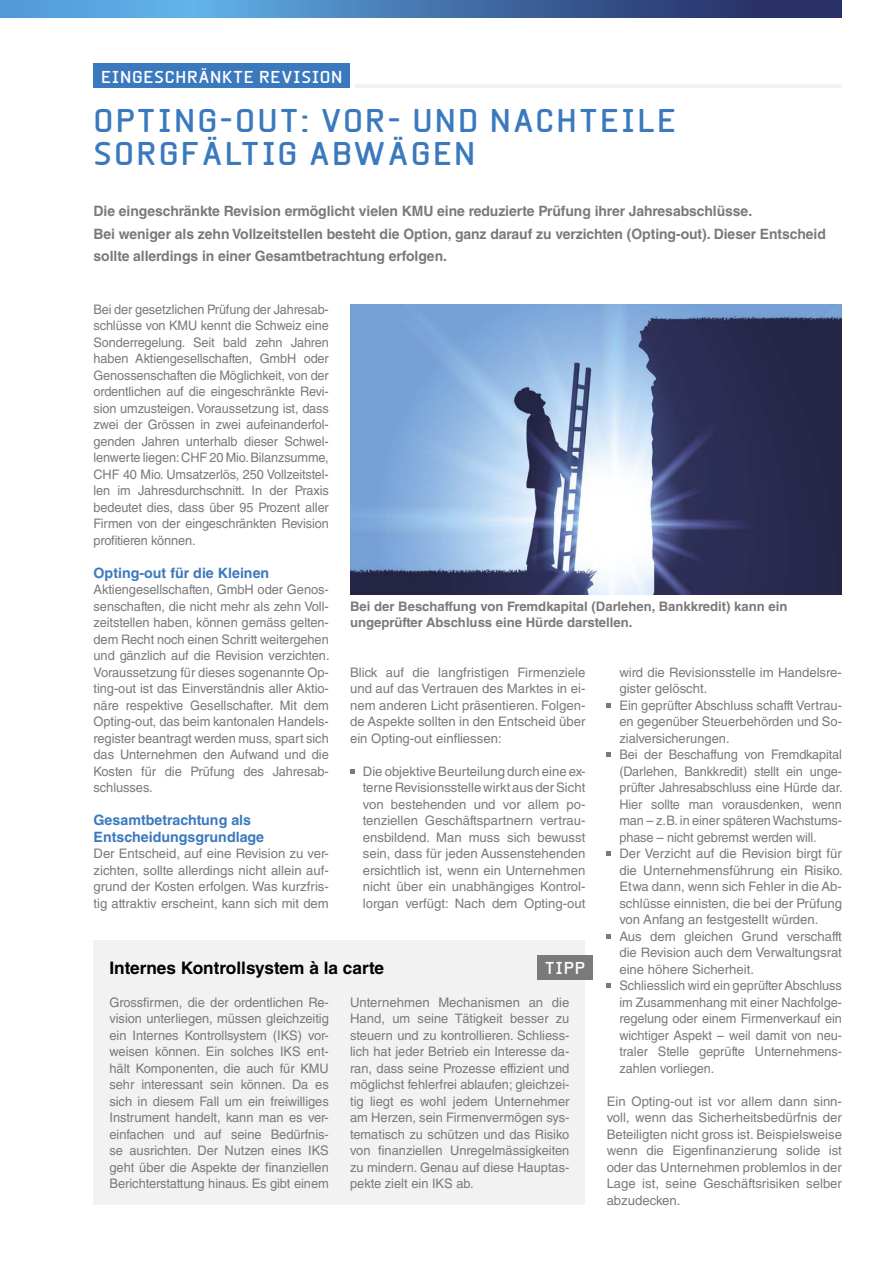
<style>
.page{position:relative;width:893px;height:1263px;background:#fff}
.page>*{position:absolute;margin:0;border:0;box-sizing:border-box;transform-origin:0 0}
.t1{font:700 31.5px/33px "Beta Sans";letter-spacing:.07em;color:#3b79be}
.t2{font:700 17.25px "Helvetica LT Std";color:#000}
.t3{font:700 16.5px "Beta Sans";letter-spacing:.04em;color:#fff}
.t4{font:700 14.25px/22.5px "Helvetica LT Std";letter-spacing:-.005em;color:#7b7a7a}
.t5{font:700 14.25px/16.5px "Helvetica LT Std";color:#3b79be}
.t6{font:13.2px/16.5px "Helvetica LT Std";letter-spacing:-.005em;color:#7b7a7a;text-align:justify}
.t7{font:700 13.2px/16.5px "Helvetica LT Std";color:#7b7a7a}
</style>
<div class="page">
<img style="left:350px;top:304px;width:492px;height:290px">
<div style="left:94px;top:941px;width:491px;height:264px;background:#f2f2f2"></div>
<svg style="left:0;top:0;width:842px;height:17px;background:#4474ac"></svg>
<div style="left:94px;top:64px;width:256px;height:24px;background:#3b79be"></div>
<hr style="left:355px;top:84px;width:487px;height:4px;background:#f2f2f2">
<svg style="left:350px;top:769px;width:5px;height:4px"></svg>
<svg style="left:607px;top:703px;width:4px;height:4px"></svg>
<svg style="left:607px;top:752px;width:4px;height:5px"></svg>
<svg style="left:607px;top:851px;width:4px;height:5px"></svg>
<svg style="left:607px;top:934px;width:4px;height:4px"></svg>
<svg style="left:607px;top:983px;width:4px;height:5px"></svg>
<div style="left:537px;top:955px;width:56px;height:24px;background:#7b7a7a"></div>
<p class="t3" style="left:101px;top:67px;width:243px">EINGESCHRÄNKTE REVISION</p>
<h1 class="t1" style="left:94px;top:104px;width:584px">OPTING-OUT: VOR- UND NACHTEILE<br>SORGFÄLTIG ABWÄGEN</h1>
<p class="t4" style="left:94px;top:200px;width:734px">Die eingeschränkte Revision ermöglicht vielen KMU eine reduzierte Prüfung ihrer Jahresabschlüsse.<br>Bei weniger als zehn Vollzeitstellen besteht die Option, ganz darauf zu verzichten (Opting-out). Dieser Entscheid sollte allerdings in einer Gesamtbetrachtung erfolgen.</p>
<p class="t6" style="left:94px;top:301px;width:237px">Bei der gesetzlichen Prüfung der Jahresab&shy;schlüsse von KMU kennt die Schweiz eine Sonderregelung. Seit bald zehn Jahren haben Aktiengesellschaften, GmbH oder Genossenschaften die Möglichkeit, von der ordentlichen auf die eingeschränkte Revi&shy;sion umzusteigen. Voraussetzung ist, dass zwei der Grössen in zwei aufeinanderfol&shy;genden Jahren unterhalb dieser Schwel&shy;lenwerte liegen: CHF 20 Mio. Bilanzsumme, CHF 40 Mio. Umsatzerlös, 250 Vollzeitstel&shy;len im Jahresdurchschnitt. In der Praxis bedeutet dies, dass über 95 Prozent aller Firmen von der eingeschränkten Revision profitieren können.</p>
<p class="t5" style="left:94px;top:564px;width:177px">Opting-out für die Kleinen</p>
<p class="t6" style="left:94px;top:581px;width:238px">Aktiengesellschaften, GmbH oder Genos&shy;senschaften, die nicht mehr als zehn Voll&shy;zeitstellen haben, können gemäss gelten&shy;dem Recht noch einen Schritt weitergehen und gänzlich auf die Revision verzichten.<br>Voraussetzung für dieses sogenannte Op&shy;ting-out ist das Einverständnis aller Aktio&shy;näre respektive Gesellschafter. Mit dem Opting-out, das beim kantonalen Handels&shy;register beantragt werden muss, spart sich das Unternehmen den Aufwand und die Kosten für die Prüfung des Jahresab&shy;schlusses.</p>
<p class="t5" style="left:94px;top:812px;width:172px">Gesamtbetrachtung als<br>Entscheidungsgrundlage</p>
<p class="t6" style="left:94px;top:845px;width:237px">Der Entscheid, auf eine Revision zu ver&shy;zichten, sollte allerdings nicht allein auf&shy;grund der Kosten erfolgen. Was kurzfris&shy;tig attraktiv erscheint, kann sich mit dem</p>
<p class="t7" style="left:350px;top:597px;width:439px">Bei der Beschaffung von Fremdkapital (Darlehen, Bankkredit) kann ein ungeprüfter Abschluss eine Hürde darstellen.</p>
<p class="t6" style="left:350px;top:664px;width:237px">Blick auf die langfristigen Firmenziele und auf das Vertrauen des Marktes in ei&shy;nem anderen Licht präsentieren. Folgen&shy;de Aspekte sollten in den Entscheid über ein Opting-out einfliessen:</p>
<p class="t6" style="left:363px;top:763px;width:224px">Die objektive Beurteilung durch eine ex&shy;terne Revisionsstelle wirkt aus der Sicht von bestehenden und vor allem po&shy;tenziellen Geschäftspartnern vertrau&shy;ensbildend. Man muss sich bewusst sein, dass für jeden Aussenstehenden ersichtlich ist, wenn ein Unternehmen nicht über ein unabhängiges Kontrol&shy;lorgan verfügt: Nach dem Opting-out</p>
<p class="t6" style="left:619px;top:664px;width:225px;text-align:left">wird die Revisionsstelle im Handelsre&shy;gister gelöscht.<br>Ein geprüfter Abschluss schafft Vertrau&shy;en gegenüber Steuerbehörden und So&shy;zialversicherungen.<br>Bei der Beschaffung von Fremdkapital (Darlehen, Bankkredit) stellt ein unge&shy;prüfter Jahresabschluss eine Hürde dar.<br>Hier sollte man vorausdenken, wenn man – z.B. in einer späteren Wachstums&shy;phase – nicht gebremst werden will.<br>Der Verzicht auf die Revision birgt für die Unternehmensführung ein Risiko.<br>Etwa dann, wenn sich Fehler in die Ab&shy;schlüsse einnisten, die bei der Prüfung von Anfang an festgestellt würden.<br>Aus dem gleichen Grund verschafft die Revision auch dem Verwaltungsrat eine höhere Sicherheit.<br>Schliesslich wird ein geprüfter Abschluss im Zusammenhang mit einer Nachfolge&shy;regelung oder einem Firmenverkauf ein wichtiger Aspekt – weil damit von neu&shy;traler Stelle geprüfte Unternehmens&shy;zahlen vorliegen.</p>
<p class="t6" style="left:607px;top:1093px;width:237px">Ein Opting-out ist vor allem dann sinn&shy;voll, wenn das Sicherheitsbedürfnis der Beteiligten nicht gross ist. Beispielsweise wenn die Eigenfinanzierung solide ist oder das Unternehmen problemlos in der Lage ist, seine Geschäftsrisiken selber abzudecken.</p>
<h2 class="t2" style="left:109px;top:957px;width:276px">Internes Kontrollsystem à la carte</h2>
<p class="t6" style="left:350px;top:994px;width:221px">Unternehmen Mechanismen an die Hand, um seine Tätigkeit besser zu steuern und zu kontrollieren. Schliess&shy;lich hat jeder Betrieb ein Interesse da&shy;ran, dass seine Prozesse effizient und möglichst fehlerfrei ablaufen; gleichzei&shy;tig liegt es wohl jedem Unternehmer am Herzen, sein Firmenvermögen sys&shy;tematisch zu schützen und das Risiko von finanziellen Unregelmässigkeiten zu mindern. Genau auf diese Hauptas&shy;pekte zielt ein IKS ab.</p>
<p class="t3" style="left:545px;top:958px;width:42px">TIPP</p>
<p class="t6" style="left:109px;top:994px;width:221px">Grossfirmen, die der ordentlichen Re&shy;vision unterliegen, müssen gleichzeitig ein Internes Kontrollsystem (IKS) vor&shy;weisen können. Ein solches IKS ent&shy;hält Komponenten, die auch für KMU sehr interessant sein können. Da es sich in diesem Fall um ein freiwilliges Instrument handelt, kann man es ver&shy;einfachen und auf seine Bedürfnis&shy;se ausrichten. Der Nutzen eines IKS geht über die Aspekte der finanziellen Berichterstattung hinaus. Es gibt einem</p>
</div>
